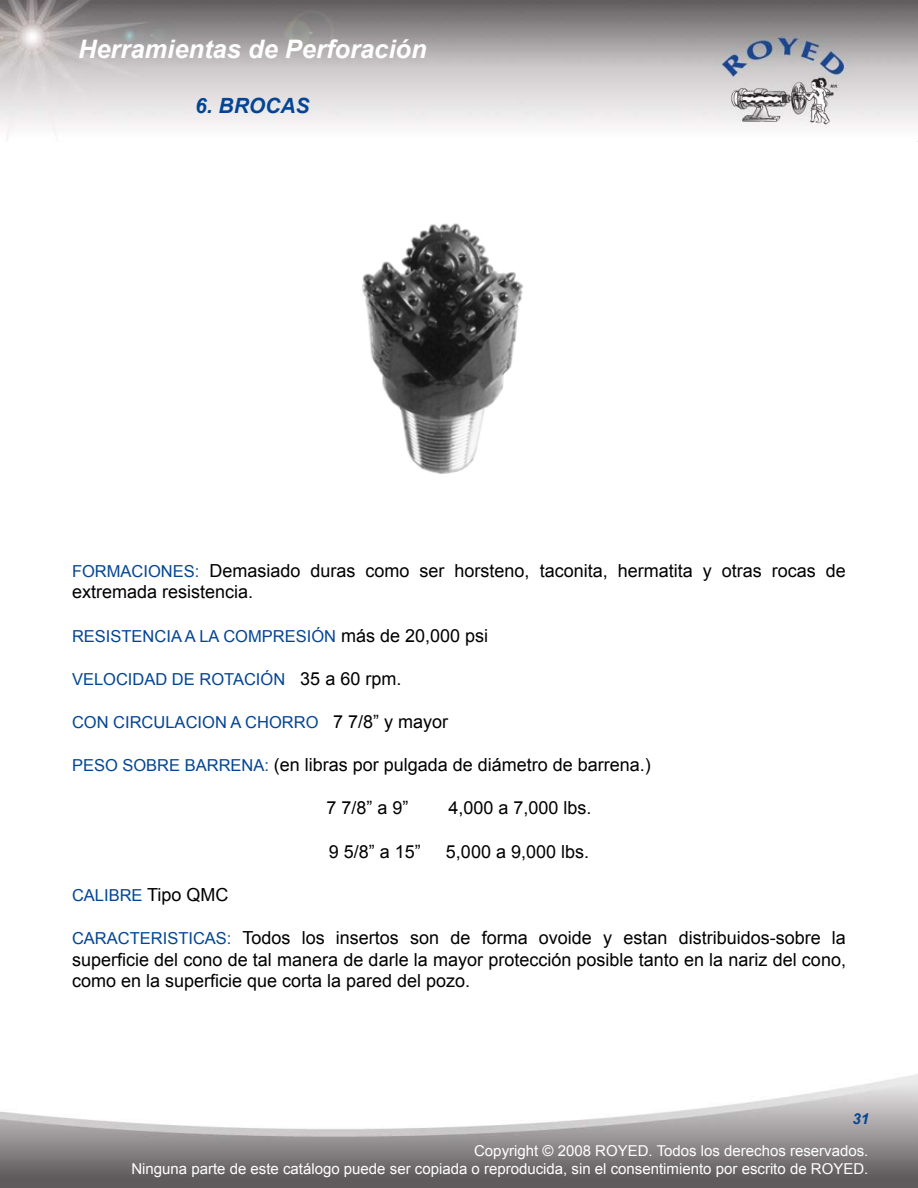
<style>
.page{position:relative;width:918px;height:1188px;background:#fff}
.page>*{position:absolute;margin:0;border:0;box-sizing:border-box;transform-origin:0 0}
.t1{font:italic 700 25.5px "Arial";color:#fff}
.t2{font:italic 700 21px "Arial";color:#034594}
.t3{font:18px/21.6px "Arial";color:#000}
.t4{font:16.5px "Arial";color:#034594}
.t5{font:15px/18px "Arial";color:#fff;text-align:right}
.t6{font:italic 700 15px "Arial";color:#034594}
.s1{font-size:16.5px;color:#034594}
.s2{font-size:18px;color:#000}
</style>
<div class="page">
<img style="left:0;top:0;width:918px;height:139px">
<img style="left:1px;top:1074px;width:917px;height:114px">
<img style="left:362px;top:223px;width:161px;height:251px">
<h1 class="t1" style="left:78px;top:32px;width:350px">Herramientas de Perforación</h1>
<p class="t2" style="left:195px;top:92px;width:116px">6. BROCAS</p>
<p class="t3" style="left:72px;top:560px;width:775px"><span class="s1">FORMACIONES:</span> Demasiado duras como ser horsteno, taconita, hermatita y otras rocas de extremada resistencia.</p>
<p class="t4" style="left:72px;top:625px;width:418px">RESISTENCIA A LA COMPRESIóN <span class="s2">más de 20,000 psi</span></p>
<p class="t4" style="left:72px;top:668px;width:331px">VELOCIDAD DE ROTACIÓN <span class="s2">35 a 60 rpm.</span></p>
<p class="t4" style="left:72px;top:711px;width:378px">CON CIRCULACION A CHORRO <span class="s2">7 7/8” y mayor</span></p>
<p class="t3" style="left:72px;top:754px;width:580px"><span class="s1">PESO SOBRE BARRENA:</span> (en libras por pulgada de diámetro de barrena.)</p>
<p class="t3" style="left:326px;top:797px;width:84px">7 7/8” a 9”</p>
<p class="t3" style="left:448px;top:797px;width:145px">4,000 a 7,000 lbs.</p>
<p class="t3" style="left:329px;top:841px;width:94px">9 5/8” a 15”</p>
<p class="t3" style="left:446px;top:841px;width:145px">5,000 a 9,000 lbs.</p>
<p class="t4" style="left:72px;top:884px;width:158px">CALIBRE <span class="s2">Tipo QMC</span></p>
<p class="t3" style="left:72px;top:927px;width:776px;text-align:justify"><span class="s1">CARACTERISTICAS:</span> Todos los insertos son de forma ovoide y estan distribuidos-sobre la superficie del cono de tal manera de darle la mayor protección posible tanto en la nariz del cono, como en la superficie que corta la pared del pozo.</p>
<p class="t6" style="left:852px;top:1109px;width:18px">31</p>
<p class="t5" style="left:131px;top:1142px;width:739px">Copyright © 2008 ROYED. Todos los derechos reservados.<br>Ninguna parte de este catálogo puede ser copiada o reproducida, sin el consentimiento por escrito de ROYED.</p>
</div>
